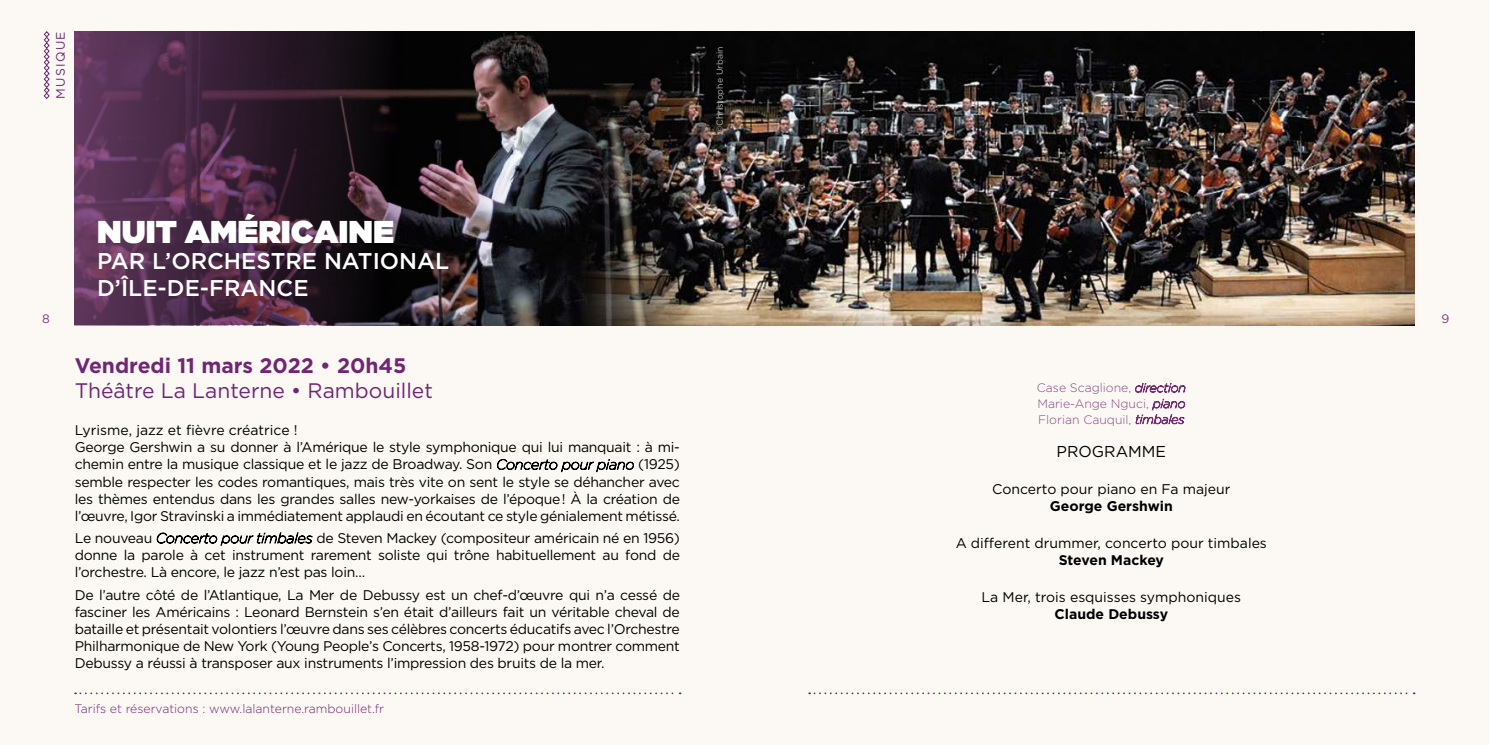
<style>
.page{position:relative;width:1489px;height:745px;background:#fff}
.page>*{position:absolute;margin:0;border:0;box-sizing:border-box;transform-origin:0 0}
.t1{font:900 31.5px "Gotham";color:#fff}
.t2{font:500 22.75px/26.2px "Gotham";color:#fff}
.t3{font:21px "Gotham";color:#702673}
.t4{font:700 21px "Gotham";color:#702673}
.t5{font:15.75px "Gotham";color:#000}
.t6{font:14px/17.2px "Gotham";letter-spacing:-.02em;color:#000;text-align:justify}
.t7{font:14px "Gotham";color:#000}
.t8{font:700 14px "Gotham";color:#000}
.t9{font:300 12.25px/15.8px "Gotham";color:#8a4a88;text-align:justify}
.t10{font:300 12.25px "Gotham";color:#702673}
.t11{font:12.25px "Gotham";letter-spacing:.11em;color:#702673}
.t12{font:8.75px "Gotham";color:#fff}
.s1{font-weight:100;font-style:italic}
.s2{font-weight:100;font-style:italic;color:#702673}
</style>
<div class="page">
<div style="left:0;top:0;width:1488px;height:744px;background:#fcf8f3"></div>
<svg style="left:44px;top:31px;width:6px;height:68px"></svg>
<svg style="left:809px;top:692px;width:605px;height:1px"></svg>
<svg style="left:75px;top:692px;width:605px;height:1px"></svg>
<img style="left:74px;top:31px;width:504px;height:294px">
<img style="left:578px;top:31px;width:836px;height:294px">
<p class="t11" style="left:53px;top:99px;width:69px;rotate:-90deg">MUSIQUE</p>
<h1 class="t1" style="left:97px;top:213px;width:298px">NUIT AMÉRICAINE</h1>
<h2 class="t2" style="left:97px;top:247px;width:353px">PAR L’ORCHESTRE NATIONAL<br>D’ÎLE-DE-FRANCE</h2>
<p class="t12" style="left:714px;top:133px;width:88px;rotate:-90deg">©Christophe Urbain</p>
<p class="t11" style="left:42px;top:310px;width:9px">8</p>
<p class="t11" style="left:1441px;top:310px;width:9px">9</p>
<h3 class="t4" style="left:75px;top:353px;width:333px">Vendredi 11 mars 2022 • 20h45</h3>
<h3 class="t3" style="left:75px;top:377px;width:359px">Théâtre La Lanterne • Rambouillet</h3>
<p class="t6" style="left:75px;top:421px;width:606px;text-align:left">Lyrisme, jazz et fièvre créatrice !<br>George Gershwin a su donner à l’Amérique le style symphonique qui lui manquait : à mi&shy;chemin entre la musique classique et le jazz de Broadway. Son <span class="s1">Concerto pour piano</span> (1925) semble respecter les codes romantiques, mais très vite on sent le style se déhancher avec les thèmes entendus dans les grandes salles new-yorkaises de l’époque ! À la création de l’œuvre, Igor Stravinski a immédiatement applaudi en écoutant ce style génialement métissé.</p>
<p class="t6" style="left:75px;top:529px;width:606px">Le nouveau <span class="s1">Concerto pour timbales</span> de Steven Mackey (compositeur américain né en 1956) donne la parole à cet instrument rarement soliste qui trône habituellement au fond de l’orchestre. Là encore, le jazz n’est pas loin…</p>
<p class="t6" style="left:75px;top:585px;width:606px">De l’autre côté de l’Atlantique, La Mer de Debussy est un chef-d’œuvre qui n’a cessé de fasciner les Américains : Leonard Bernstein s’en était d’ailleurs fait un véritable cheval de bataille et présentait volontiers l’œuvre dans ses célèbres concerts éducatifs avec l’Orchestre Philharmonique de New York (Young People’s Concerts, 1958-1972) pour montrer comment Debussy a réussi à transposer aux instruments l’impression des bruits de la mer.</p>
<p class="t10" style="left:74px;top:700px;width:311px">Tarifs et réservations : www.lalanterne.rambouillet.fr</p>
<p class="t9" style="left:1036px;top:379px;width:150px">Case Scaglione, <span class="s2">direction </span>Marie-Ange Nguci, <span class="s2">piano </span>Florian Cauquil, <span class="s2">timbales</span></p>
<p class="t5" style="left:1056px;top:440px;width:111px">PROGRAMME</p>
<p class="t7" style="left:992px;top:479px;width:240px">Concerto pour piano en Fa majeur</p>
<p class="t8" style="left:1049px;top:497px;width:124px">George Gershwin</p>
<p class="t7" style="left:955px;top:533px;width:313px">A different drummer, concerto pour timbales</p>
<p class="t8" style="left:1058px;top:551px;width:107px">Steven Mackey</p>
<p class="t7" style="left:981px;top:587px;width:261px">La Mer, trois esquisses symphoniques</p>
<p class="t8" style="left:1054px;top:605px;width:115px">Claude Debussy</p>
</div>
